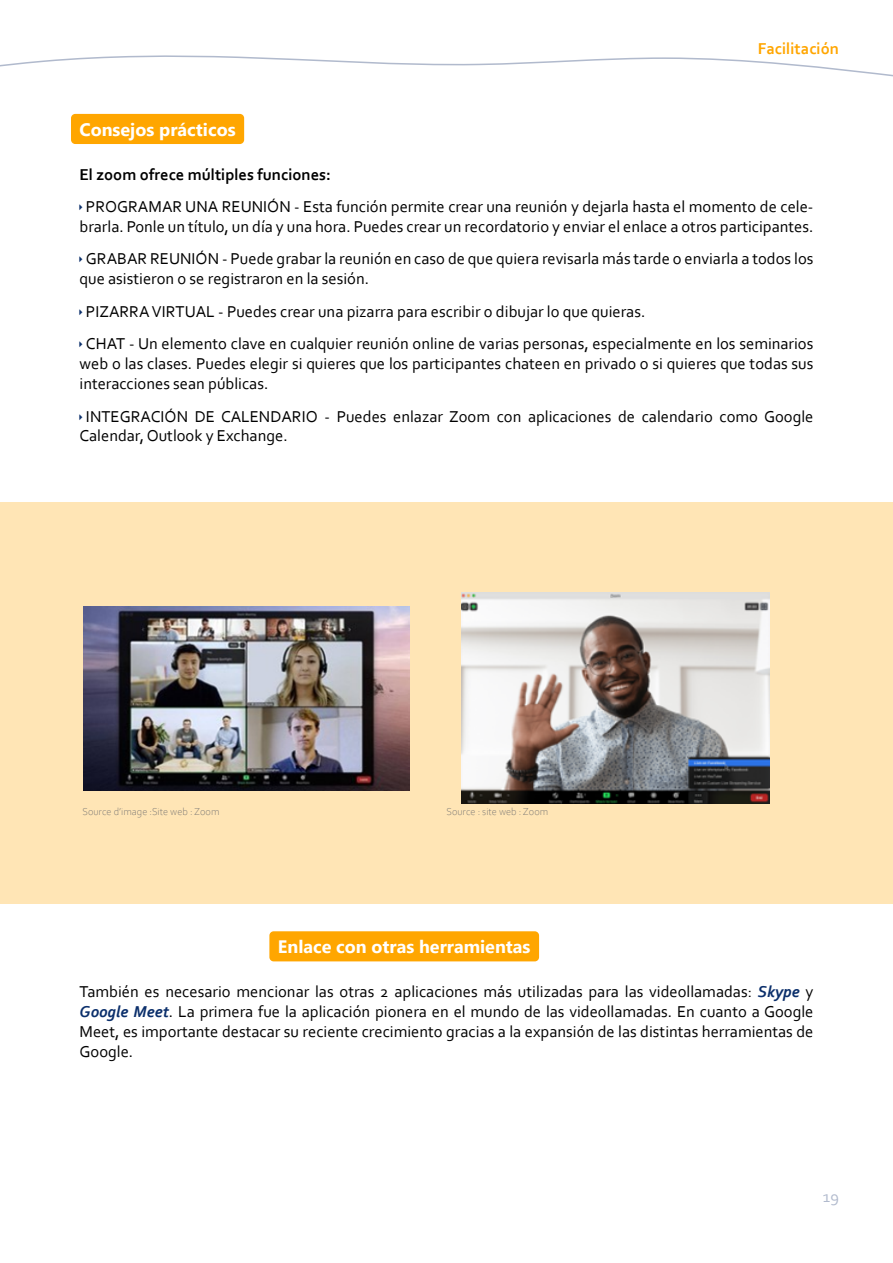
<style>
.page{position:relative;width:893px;height:1263px;background:#fff}
.page>*{position:absolute;margin:0;border:0;box-sizing:border-box;transform-origin:0 0}
.Titre_1{font:700 18px "Segoe UI";color:#fff}
.t1{font:16.5px/19.8px "Corbel";color:#000}
.P1{font:700 16.5px "Corbel";color:#000}
.t2{font:700 16.5px "Corbel";color:#ffa600}
.t3{font:16.5px "Corbel";color:#b1bacd}
.Source{font:300 10.5px "Corbel";color:#706f6f}
.s1{font-weight:700;font-style:italic;color:#0b2f6b}
</style>
<div class="page">
<svg style="left:0;top:55px;width:893px;height:22px"></svg>
<div style="left:0;top:503px;width:893px;height:401px;background:#ffe5b5"></div>
<div style="left:71px;top:114px;width:173px;height:30px;background:#ffa600;border-radius:4px"></div>
<div style="left:269px;top:931px;width:270px;height:30px;background:#ffa600;border-radius:4px"></div>
<img style="left:83px;top:607px;width:326px;height:183px">
<img style="left:461px;top:592px;width:309px;height:212px">
<p class="Titre_1" style="left:80px;top:112px;width:158px">Consejos prácticos</p>
<p class="t2" style="left:758px;top:38px;width:83px">Facilitación</p>
<p class="P1" style="left:80px;top:164px;width:253px">El zoom ofrece múltiples funciones:</p>
<p class="t1" style="left:80px;top:196px;width:735px;text-align:center">PROGRAMAR UNA REUNIÓN - Esta función permite crear una reunión y dejarla hasta el momento de cele&shy;brarla. Ponle un título, un día y una hora. Puedes crear un recordatorio y enviar el enlace a otros participantes.</p>
<p class="t1" style="left:80px;top:249px;width:735px;text-indent:6px">GRABAR REUNIÓN - Puede grabar la reunión en caso de que quiera revisarla más tarde o enviarla a todos los que asistieron o se registraron en la sesión.</p>
<p class="t1" style="left:86px;top:301px;width:561px">PIZARRA VIRTUAL - Puedes crear una pizarra para escribir o dibujar lo que quieras.</p>
<p class="t1" style="left:80px;top:334px;width:735px;text-align:justify;text-indent:6px">CHAT - Un elemento clave en cualquier reunión online de varias personas, especialmente en los seminarios web o las clases. Puedes elegir si quieres que los participantes chateen en privado o si quieres que todas sus interacciones sean públicas.</p>
<p class="t1" style="left:80px;top:406px;width:735px;text-indent:6px">INTEGRACIÓN DE CALENDARIO - Puedes enlazar Zoom con aplicaciones de calendario como Google<br>Calendar, Outlook y Exchange.</p>
<p class="Source" style="left:82px;top:805px;width:139px">Source d’image :Site web : Zoom</p>
<p class="Source" style="left:446px;top:805px;width:103px">Source : site web : Zoom</p>
<p class="Titre_1" style="left:278px;top:929px;width:254px">Enlace con otras herramientas</p>
<p class="t1" style="left:80px;top:981px;width:735px;text-align:justify">También es necesario mencionar las otras 2 aplicaciones más utilizadas para las videollamadas: <span class="s1">Skype</span> y <span class="s1">Google Meet</span>. La primera fue la aplicación pionera en el mundo de las videollamadas. En cuanto a Google Meet, es importante destacar su reciente crecimiento gracias a la expansión de las distintas herramientas de Google.</p>
<p class="t3" style="left:823px;top:1187px;width:18px">19</p>
</div>
